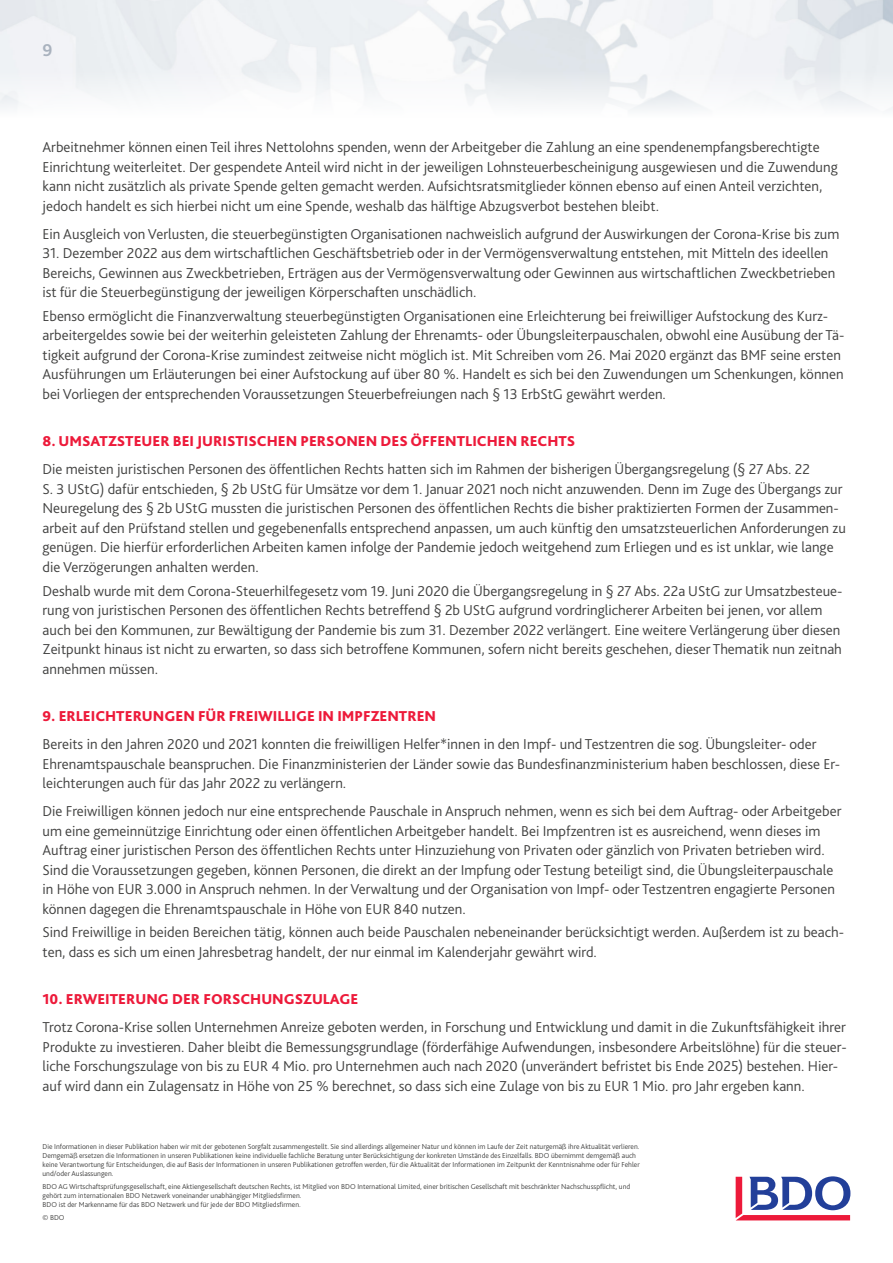
<style>
.page{position:relative;width:893px;height:1263px;background:#fff}
.page>*{position:absolute;margin:0;border:0;box-sizing:border-box;transform-origin:0 0}
.Adress_field_envelop{font:700 18px "Bliss Pro";color:#a9b2be}
.Body_text{font:300 15px/19.5px "Bliss Pro";color:#414140}
.Subheading_level_1{font:800 15px "Bliss Pro";color:#ed1a3a}
.Disclaimer_text{font:300 7.5px/9px "Bliss Pro";color:#414140}
</style>
<div class="page">
<img style="left:0;top:0;width:893px;height:56px">
<svg style="left:736px;top:1176px;width:114px;height:44px"></svg>
<p class="Adress_field_envelop" style="left:43px;top:39px;width:12px">9</p>
<p class="Body_text" style="left:43px;top:137px;width:797px">Arbeitnehmer können einen Teil ihres Nettolohns spenden, wenn der Arbeitgeber die Zahlung an eine spendenempfangsberechtigte Einrichtung weiterleitet. Der gespendete Anteil wird nicht in der jeweiligen Lohnsteuerbescheinigung ausgewiesen und die Zuwendung kann nicht zusätzlich als private Spende gelten gemacht werden. Aufsichtsratsmitglieder können ebenso auf einen Anteil verzichten, jedoch handelt es sich hierbei nicht um eine Spende, weshalb das hälftige Abzugsverbot bestehen bleibt.</p>
<p class="Body_text" style="left:43px;top:223px;width:798px">Ein Ausgleich von Verlusten, die steuerbegünstigten Organisationen nachweislich aufgrund der Auswirkungen der Corona-Krise bis zum</p>
<p class="Body_text" style="left:43px;top:243px;width:794px">31. Dezember 2022 aus dem wirtschaftlichen Geschäftsbetrieb oder in der Vermögensverwaltung entstehen, mit Mitteln des ideellen<br>Bereichs, Gewinnen aus Zweckbetrieben, Erträgen aus der Vermögensverwaltung oder Gewinnen aus wirtschaftlichen Zweckbetrieben ist für die Steuerbegünstigung der jeweiligen Körperschaften unschädlich.</p>
<p class="Body_text" style="left:43px;top:306px;width:803px">Ebenso ermöglicht die Finanzverwaltung steuerbegünstigten Organisationen eine Erleichterung bei freiwilliger Aufstockung des Kurz&shy;arbeitergeldes sowie bei der weiterhin geleisteten Zahlung der Ehrenamts- oder Übungsleiterpauschalen, obwohl eine Ausübung der Tä&shy;tigkeit aufgrund der Corona-Krise zumindest zeitweise nicht möglich ist. Mit Schreiben vom 26. Mai 2020 ergänzt das BMF seine ersten Ausführungen um Erläuterungen bei einer Aufstockung auf über 80 %. Handelt es sich bei den Zuwendungen um Schenkungen, können bei Vorliegen der entsprechenden Voraussetzungen Steuerbefreiungen nach § 13 ErbStG gewährt werden.</p>
<p class="Subheading_level_1" style="left:43px;top:432px;width:534px">8. UMSATZSTEUER BEI JURISTISCHEN PERSONEN DES ÖFFENTLICHEN RECHTS</p>
<p class="Body_text" style="left:43px;top:459px;width:805px">Die meisten juristischen Personen des öffentlichen Rechts hatten sich im Rahmen der bisherigen Übergangsregelung (§ 27 Abs. 22<br>S. 3 UStG) dafür entschieden, § 2b UStG für Umsätze vor dem 1. Januar 2021 noch nicht anzuwenden. Denn im Zuge des Übergangs zur Neuregelung des § 2b UStG mussten die juristischen Personen des öffentlichen Rechts die bisher praktizierten Formen der Zusammen&shy;arbeit auf den Prüfstand stellen und gegebenenfalls entsprechend anpassen, um auch künftig den umsatzsteuerlichen Anforderungen zu genügen. Die hierfür erforderlichen Arbeiten kamen infolge der Pandemie jedoch weitgehend zum Erliegen und es ist unklar, wie lange die Verzögerungen anhalten werden.</p>
<p class="Body_text" style="left:43px;top:580px;width:802px">Deshalb wurde mit dem Corona-Steuerhilfegesetz vom 19. Juni 2020 die Übergangsregelung in § 27 Abs. 22a UStG zur Umsatzbesteue&shy;rung von juristischen Personen des öffentlichen Rechts betreffend § 2b UStG aufgrund vordringlicherer Arbeiten bei jenen, vor allem auch bei den Kommunen, zur Bewältigung der Pandemie bis zum 31. Dezember 2022 verlängert. Eine weitere Verlängerung über diesen Zeitpunkt hinaus ist nicht zu erwarten, so dass sich betroffene Kommunen, sofern nicht bereits geschehen, dieser Thematik nun zeitnah annehmen müssen.</p>
<p class="Subheading_level_1" style="left:43px;top:707px;width:395px">9. ERLEICHTERUNGEN FÜR FREIWILLIGE IN IMPFZENTREN</p>
<p class="Body_text" style="left:43px;top:734px;width:799px">Bereits in den Jahren 2020 und 2021 konnten die freiwilligen Helfer*innen in den Impf- und Testzentren die sog. Übungsleiter- oder<br>Ehrenamtspauschale beanspruchen. Die Finanzministerien der Länder sowie das Bundesfinanzministerium haben beschlossen, diese Er&shy;leichterungen auch für das Jahr 2022 zu verlängern.</p>
<p class="Body_text" style="left:43px;top:801px;width:800px">Die Freiwilligen können jedoch nur eine entsprechende Pauschale in Anspruch nehmen, wenn es sich bei dem Auftrag- oder Arbeitgeber um eine gemeinnützige Einrichtung oder einen öffentlichen Arbeitgeber handelt. Bei Impfzentren ist es ausreichend, wenn dieses im Auftrag einer juristischen Person des öffentlichen Rechts unter Hinzuziehung von Privaten oder gänzlich von Privaten betrieben wird.<br>Sind die Voraussetzungen gegeben, können Personen, die direkt an der Impfung oder Testung beteiligt sind, die Übungsleiterpauschale in Höhe von EUR 3.000 in Anspruch nehmen. In der Verwaltung und der Organisation von Impf- oder Testzentren engagierte Personen können dagegen die Ehrenamtspauschale in Höhe von EUR 840 nutzen.</p>
<p class="Body_text" style="left:43px;top:922px;width:803px">Sind Freiwillige in beiden Bereichen tätig, können auch beide Pauschalen nebeneinander berücksichtigt werden. Außerdem ist zu beach&shy;ten, dass es sich um einen Jahresbetrag handelt, der nur einmal im Kalenderjahr gewährt wird.</p>
<p class="Subheading_level_1" style="left:43px;top:990px;width:317px">10. ERWEITERUNG DER FORSCHUNGSZULAGE</p>
<p class="Body_text" style="left:43px;top:1017px;width:806px">Trotz Corona-Krise sollen Unternehmen Anreize geboten werden, in Forschung und Entwicklung und damit in die Zukunftsfähigkeit ihrer Produkte zu investieren. Daher bleibt die Bemessungsgrundlage (förderfähige Aufwendungen, insbesondere Arbeitslöhne) für die steuer&shy;liche Forschungszulage von bis zu EUR 4 Mio. pro Unternehmen auch nach 2020 (unverändert befristet bis Ende 2025) bestehen. Hier&shy;auf wird dann ein Zulagensatz in Höhe von 25 % berechnet, so dass sich eine Zulage von bis zu EUR 1 Mio. pro Jahr ergeben kann.</p>
<p class="Disclaimer_text" style="left:43px;top:1142px;width:599px">Die Informationen in dieser Publikation haben wir mit der gebotenen Sorgfalt zusammengestellt. Sie sind allerdings allgemeiner Natur und können im Laufe der Zeit naturgemäß ihre Aktualität verlieren.<br>Demgemäß ersetzen die Informationen in unseren Publikationen keine individuelle fachliche Beratung unter Berücksichtigung der konkreten Umstände des Einzelfalls. BDO übernimmt demgemäß auch keine Verantwortung für Entscheidungen, die auf Basis der Informationen in unseren Publikationen getroffen werden, für die Aktualität der Informationen im Zeitpunkt der Kenntnisnahme oder für Fehler und/oder Auslassungen.</p>
<p class="Disclaimer_text" style="left:43px;top:1182px;width:589px">BDO AG Wirtschaftsprüfungsgesellschaft, eine Aktiengesellschaft deutschen Rechts, ist Mitglied von BDO International Limited, einer britischen Gesellschaft mit beschränkter Nachschusspflicht, und gehört zum internationalen BDO Netzwerk voneinander unabhängiger Mitgliedsfirmen.<br>BDO ist der Markenname für das BDO Netzwerk und für jede der BDO Mitgliedsfirmen.</p>
<p class="Disclaimer_text" style="left:43px;top:1213px;width:24px">© BDO</p>
</div>
